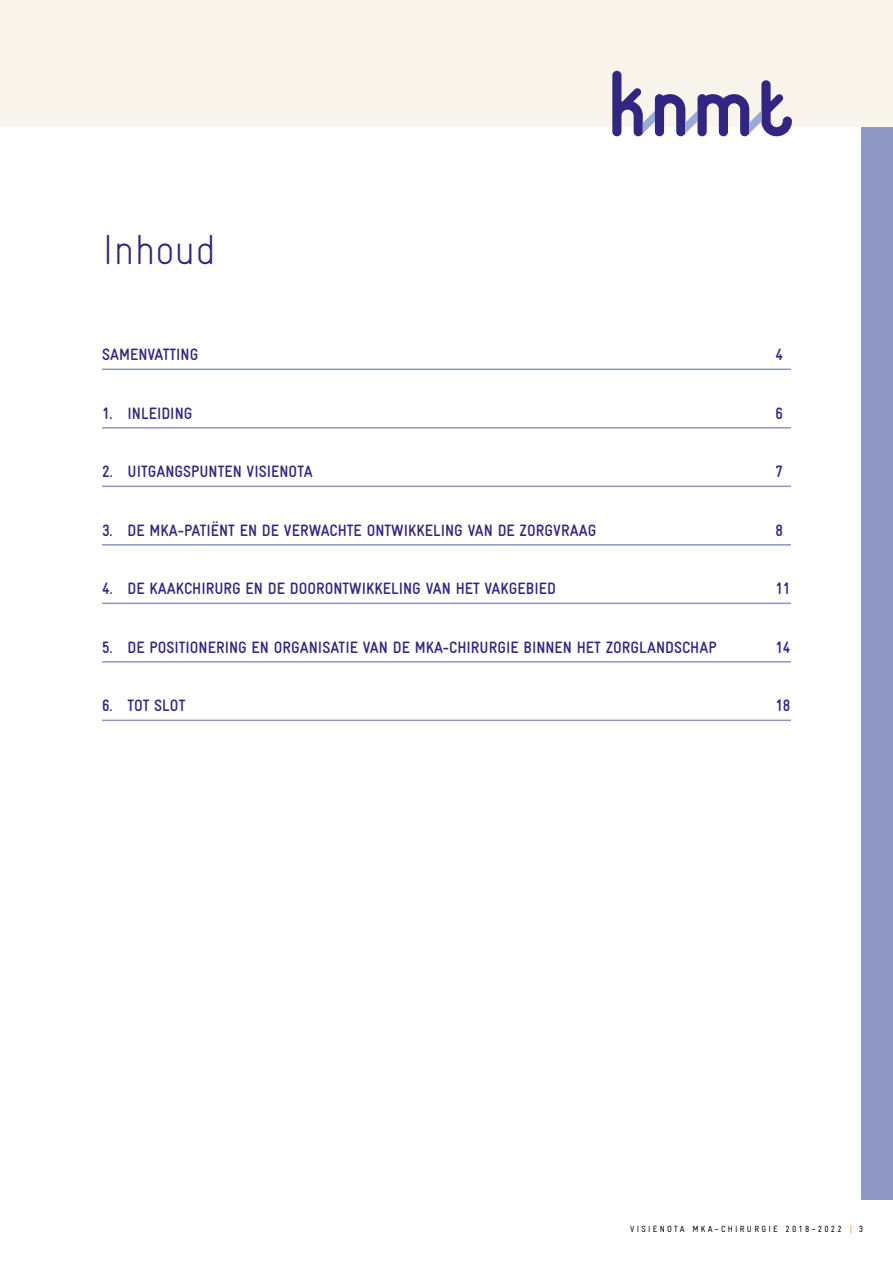
<style>
.page{position:relative;width:893px;height:1263px;background:#fff}
.page>*{position:absolute;margin:0;border:0;box-sizing:border-box;transform-origin:0 0}
.t1{font:300 condensed 42px "Gravur";color:#312783}
.t2{font:700 16.5px "Gravur Condensed";color:#312783}
.t3{font:9px "Gravur Condensed";letter-spacing:.25em;color:#000}
.s1{color:#f39200}
</style>
<div class="page">
<div style="left:0;top:0;width:893px;height:127px;background:#f9f5ed"></div>
<div style="left:862px;top:127px;width:31px;height:1072px;background:#9097c3"></div>
<svg style="left:612px;top:71px;width:180px;height:65px"></svg>
<hr style="left:102px;top:369px;width:689px;height:1px;background:#9097c3">
<hr style="left:102px;top:427px;width:689px;height:2px;background:#9097c3">
<hr style="left:102px;top:486px;width:689px;height:1px;background:#9097c3">
<hr style="left:102px;top:544px;width:689px;height:2px;background:#9097c3">
<hr style="left:102px;top:603px;width:689px;height:1px;background:#9097c3">
<hr style="left:102px;top:661px;width:689px;height:2px;background:#9097c3">
<hr style="left:102px;top:720px;width:689px;height:1px;background:#9097c3">
<h1 class="t1" style="left:102px;top:226px;width:116px">Inhoud</h1>
<p class="t2" style="left:102px;top:345px;width:98px">SAMENVATTING</p>
<p class="t2" style="left:776px;top:345px;width:9px">4</p>
<p class="t2" style="left:102px;top:404px;width:92px">1. INLEIDING</p>
<p class="t2" style="left:776px;top:404px;width:9px">6</p>
<p class="t2" style="left:102px;top:462px;width:212px">2. UITGANGSPUNTEN VISIENOTA</p>
<p class="t2" style="left:776px;top:462px;width:9px">7</p>
<p class="t2" style="left:102px;top:521px;width:496px">3. DE MKA-PATIËNT EN DE VERWACHTE ONTWIKKELING VAN DE ZORGVRAAG</p>
<p class="t2" style="left:776px;top:521px;width:9px">8</p>
<p class="t2" style="left:102px;top:579px;width:455px">4. DE KAAKCHIRURG EN DE DOORONTWIKKELING VAN HET VAKGEBIED</p>
<p class="t2" style="left:776px;top:579px;width:16px">11</p>
<p class="t2" style="left:102px;top:638px;width:616px">5. DE POSITIONERING EN ORGANISATIE VAN DE MKA-CHIRURGIE BINNEN HET ZORGLANDSCHAP</p>
<p class="t2" style="left:776px;top:638px;width:16px">14</p>
<p class="t2" style="left:102px;top:696px;width:85px">6. TOT SLOT</p>
<p class="t2" style="left:776px;top:696px;width:16px">18</p>
<p class="t3" style="left:630px;top:1223px;width:234px">VISIENOTA MKA-CHIRURGIE 2018-2022 <span class="s1">|</span> 3</p>
</div>
